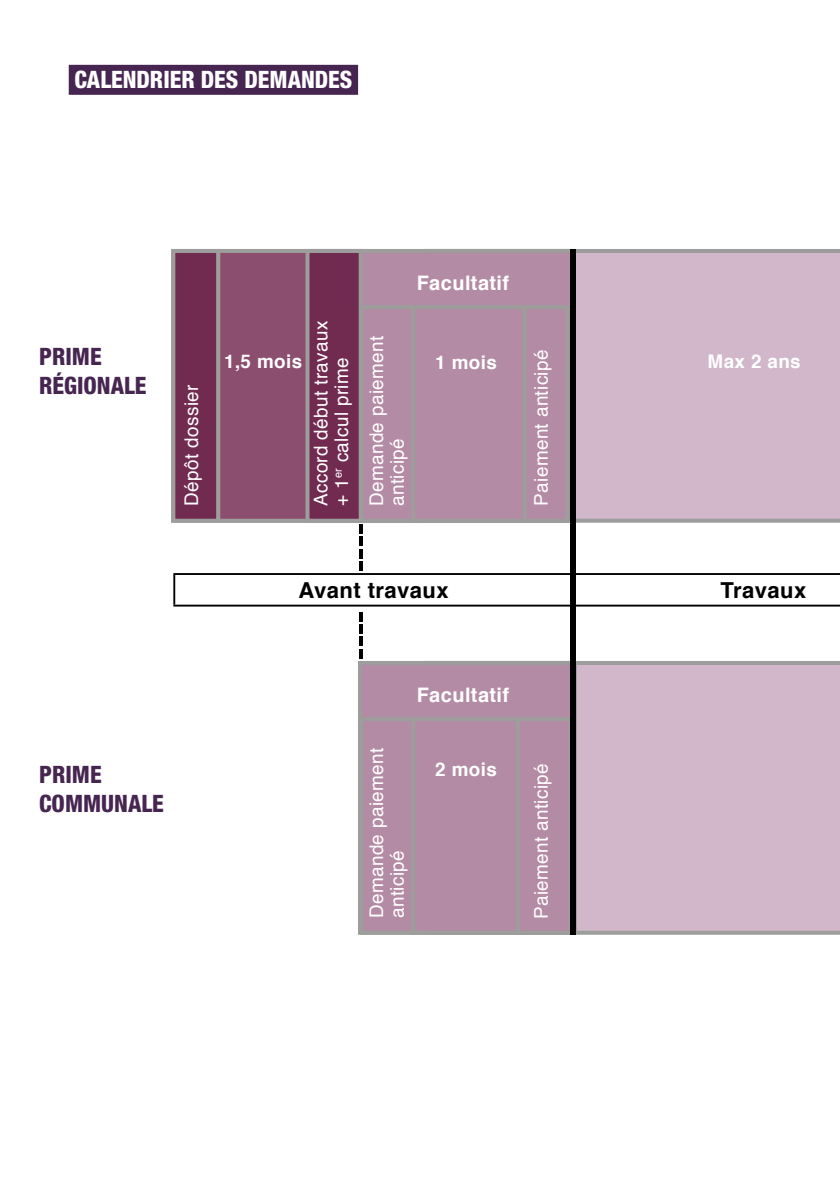
<style>
.page{position:relative;width:840px;height:1191px;background:#fff}
.page>*{position:absolute;margin:0;border:0;box-sizing:border-box;transform-origin:0 0}
.t1{font:800 condensed 24px/28.8px "Helvetica Neue";color:#472551}
.t2{font:800 condensed 24px "Helvetica Neue";color:#fff}
.t3{font:700 22px "Helvetica";letter-spacing:.02em;color:#000}
.t4{font:700 20px "Helvetica";letter-spacing:.02em;color:#fff}
.t5{font:18.8px/20.8px "Helvetica";letter-spacing:.02em;color:#fff}
.t6{font:700 18.8px "Helvetica";letter-spacing:.02em;color:#fff}
</style>
<div class="page">
<div style="left:358px;top:248px;width:481px;height:277px;background:#d1b7c9"></div>
<div style="left:216px;top:249px;width:145px;height:274px;background:#8b4e6f;border:4px solid #9d9d9c"></div>
<hr style="left:173px;top:573px;width:399px;height:2px;background:#000">
<hr style="left:173px;top:575px;width:2px;height:29px;background:#000">
<hr style="left:572px;top:573px;width:267px;height:2px;background:#000">
<hr style="left:173px;top:604px;width:399px;height:2px;background:#000">
<hr style="left:572px;top:604px;width:267px;height:2px;background:#000">
<div style="left:171px;top:249px;width:49px;height:274px;background:#712a50;border:4px solid #9d9d9c"></div>
<div style="left:358px;top:249px;width:216px;height:274px;background:#b48ba4;border:4px solid #9d9d9c"></div>
<div style="left:575px;top:661px;width:264px;height:273px;background:#d1b7c9"></div>
<div style="left:305px;top:249px;width:57px;height:274px;background:#712a50;border:4px solid #9d9d9c"></div>
<div style="left:359px;top:305px;width:57px;height:218px;background:#b48ba4;border:4px solid #9d9d9c"></div>
<div style="left:520px;top:305px;width:49px;height:218px;background:#b48ba4;border:4px solid #9d9d9c"></div>
<div style="left:358px;top:661px;width:216px;height:273px;background:#b48ba4;border:4px solid #9d9d9c"></div>
<div style="left:359px;top:717px;width:57px;height:217px;background:#b48ba4;border:4px solid #9d9d9c"></div>
<div style="left:411px;top:717px;width:115px;height:217px;background:#b48ba4;border:4px solid #9d9d9c"></div>
<div style="left:515px;top:717px;width:57px;height:217px;background:#b48ba4;border:4px solid #9d9d9c"></div>
<div style="left:570px;top:249px;width:5px;height:685px;background:#000"></div>
<div style="left:411px;top:305px;width:115px;height:218px;background:#b48ba4;border:4px solid #9d9d9c"></div>
<svg style="left:359px;top:524px;width:3px;height:46px"></svg>
<svg style="left:359px;top:612px;width:3px;height:46px"></svg>
<div style="left:69px;top:65px;width:289px;height:30px;background:#472551"></div>
<p class="t2" style="left:74px;top:64px;width:279px">CALENDRIER DES DEMANDES</p>
<p class="t1" style="left:39px;top:342px;width:64px">PRIME</p>
<p class="t6" style="left:224px;top:347px;width:80px">1,5 mois</p>
<p class="t1" style="left:39px;top:371px;width:109px">RÉGIONALE</p>
<p class="t5" style="left:182px;top:505px;width:122px;rotate:-90deg">Dépôt dossier</p>
<p class="t5" style="left:311px;top:506px;width:187px;rotate:-90deg">Accord début travaux + 1<sup>er</sup> calcul prime</p>
<p class="t4" style="left:416px;top:267px;width:94px">Facultatif</p>
<p class="t5" style="left:366px;top:506px;width:172px;rotate:-90deg">Demande paiement anticipé</p>
<p class="t6" style="left:435px;top:347px;width:63px">1 mois</p>
<p class="t5" style="left:531px;top:505px;width:157px;rotate:-90deg">Paiement anticipé</p>
<p class="t6" style="left:707px;top:347px;width:95px">Max 2 ans</p>
<p class="t3" style="left:298px;top:572px;width:151px">Avant travaux</p>
<p class="t3" style="left:720px;top:572px;width:87px">Travaux</p>
<p class="t1" style="left:39px;top:760px;width:126px">PRIME<br>COMMUNALE</p>
<p class="t4" style="left:378px;top:676px;width:94px">Facultatif</p>
<p class="t4" style="left:416px;top:679px;width:94px">Facultatif</p>
<p class="t5" style="left:366px;top:918px;width:172px;rotate:-90deg">Demande paiement anticipé</p>
<p class="t6" style="left:435px;top:754px;width:63px">2 mois</p>
<p class="t5" style="left:531px;top:919px;width:157px;rotate:-90deg">Paiement anticipé</p>
</div>
